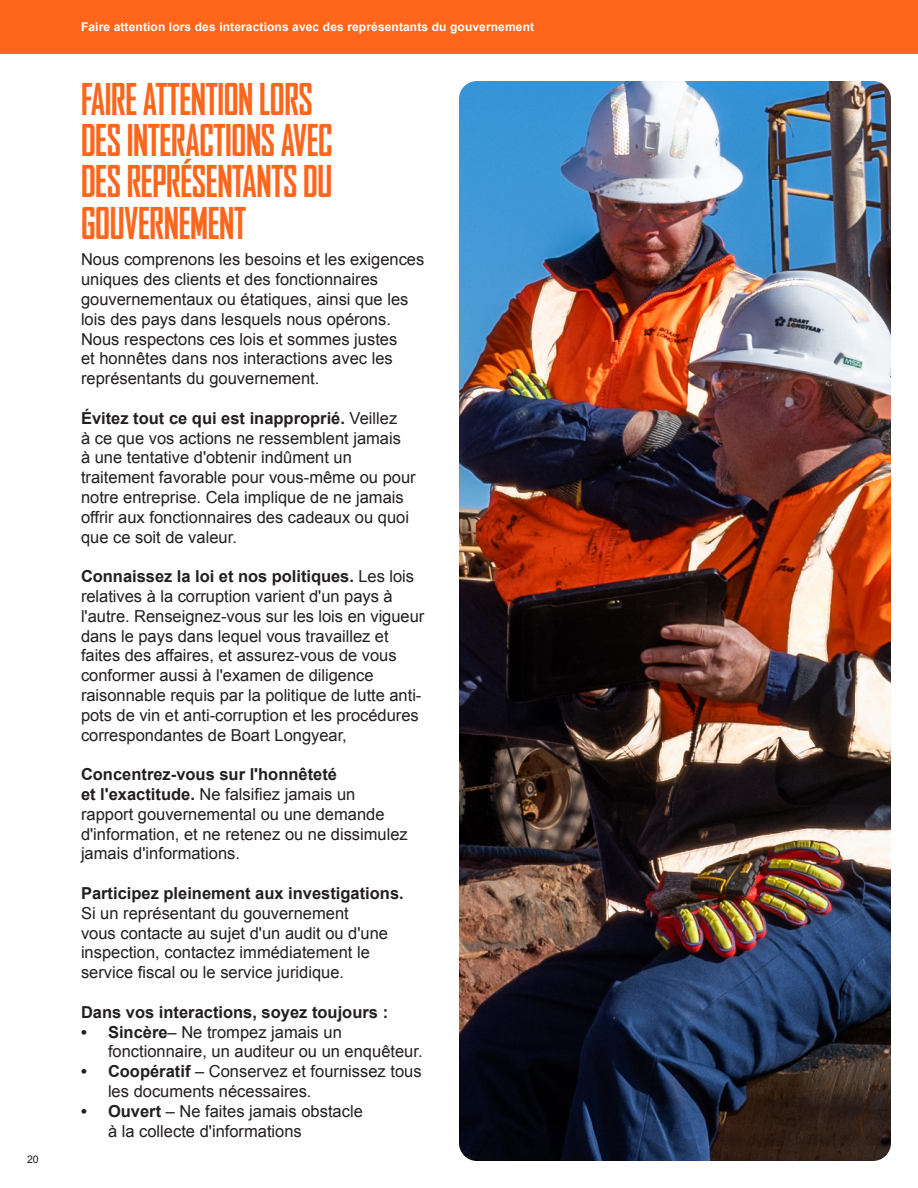
<style>
.page{position:relative;width:918px;height:1188px;background:#fff}
.page>*{position:absolute;margin:0;border:0;box-sizing:border-box;transform-origin:0 0}
.Orange_Agency_28pt_Headline{font:700 condensed 42px/41.4px "Agency FB";letter-spacing:-.01em;color:#ff661c}
.Body_Copy{font:16.5px/19.8px "Arial";color:#231f20}
.Body_Copy-2{font:700 16.5px "Arial";color:#231f20}
.t1{font:700 12px "Arial";letter-spacing:.01em;color:#fff}
.t2{font:10.5px "Arial";color:#231f20}
.s1{font-weight:700}
</style>
<div class="page">
<img style="left:459px;top:81px;width:432px;height:1080px">
<div style="left:0;top:0;width:918px;height:54px;background:#ff661c"></div>
<p class="t2" style="left:27px;top:1153px;width:13px">20</p>
<p class="t1" style="left:81px;top:19px;width:455px">Faire attention lors des interactions avec des représentants du gouvernement</p>
<p class="Orange_Agency_28pt_Headline" style="left:81px;top:79px;width:253px">FAIRE ATTENTION LORS<br>DES INTERACTIONS AVEC<br>DES REPRÉSENTANTS DU<br>GOUVERNEMENT</p>
<p class="Body_Copy" style="left:81px;top:250px;width:345px">Nous comprenons les besoins et les exigences uniques des clients et des fonctionnaires gouvernementaux ou étatiques, ainsi que les lois des pays dans lesquels nous opérons.<br>Nous respectons ces lois et sommes justes<br>et honnêtes dans nos interactions avec les représentants du gouvernement.</p>
<p class="Body_Copy" style="left:81px;top:408px;width:336px"><span class="s1">Évitez tout ce qui est inapproprié.</span> Veillez<br>à ce que vos actions ne ressemblent jamais<br>à une tentative d'obtenir indûment un traitement favorable pour vous-même ou pour notre entreprise. Cela implique de ne jamais offrir aux fonctionnaires des cadeaux ou quoi que ce soit de valeur.</p>
<p class="Body_Copy" style="left:81px;top:567px;width:345px"><span class="s1">Connaissez la loi et nos politiques.</span> Les lois relatives à la corruption varient d'un pays à l'autre. Renseignez-vous sur les lois en vigueur dans le pays dans lequel vous travaillez et faites des affaires, et assurez-vous de vous conformer aussi à l'examen de diligence raisonnable requis par la politique de lutte anti&shy;pots de vin et anti-corruption et les procédures correspondantes de Boart Longyear,</p>
<p class="Body_Copy" style="left:81px;top:765px;width:328px"><span class="s1">Concentrez-vous sur l'honnêteté<br>et l'exactitude.</span> Ne falsifiez jamais un rapport gouvernemental ou une demande d'information, et ne retenez ou ne dissimulez jamais d'informations.</p>
<p class="Body_Copy" style="left:81px;top:883px;width:324px"><span class="s1">Participez pleinement aux investigations.<br></span>Si un représentant du gouvernement<br>vous contacte au sujet d'un audit ou d'une inspection, contactez immédiatement le service fiscal ou le service juridique.</p>
<p class="Body_Copy-2" style="left:81px;top:1001px;width:309px">Dans vos interactions, soyez toujours :</p>
<p class="Body_Copy" style="left:108px;top:1022px;width:316px;text-indent:-27px"><span class="s1">• Sincère</span>– Ne trompez jamais un fonctionnaire, un auditeur ou un enquêteur.</p>
<p class="Body_Copy" style="left:108px;top:1062px;width:315px;text-indent:-27px"><span class="s1">• Coopératif</span> – Conservez et fournissez tous les documents nécessaires.</p>
<p class="Body_Copy" style="left:108px;top:1101px;width:256px;text-indent:-27px"><span class="s1">• Ouvert</span> – Ne faites jamais obstacle à la collecte d'informations</p>
</div>
